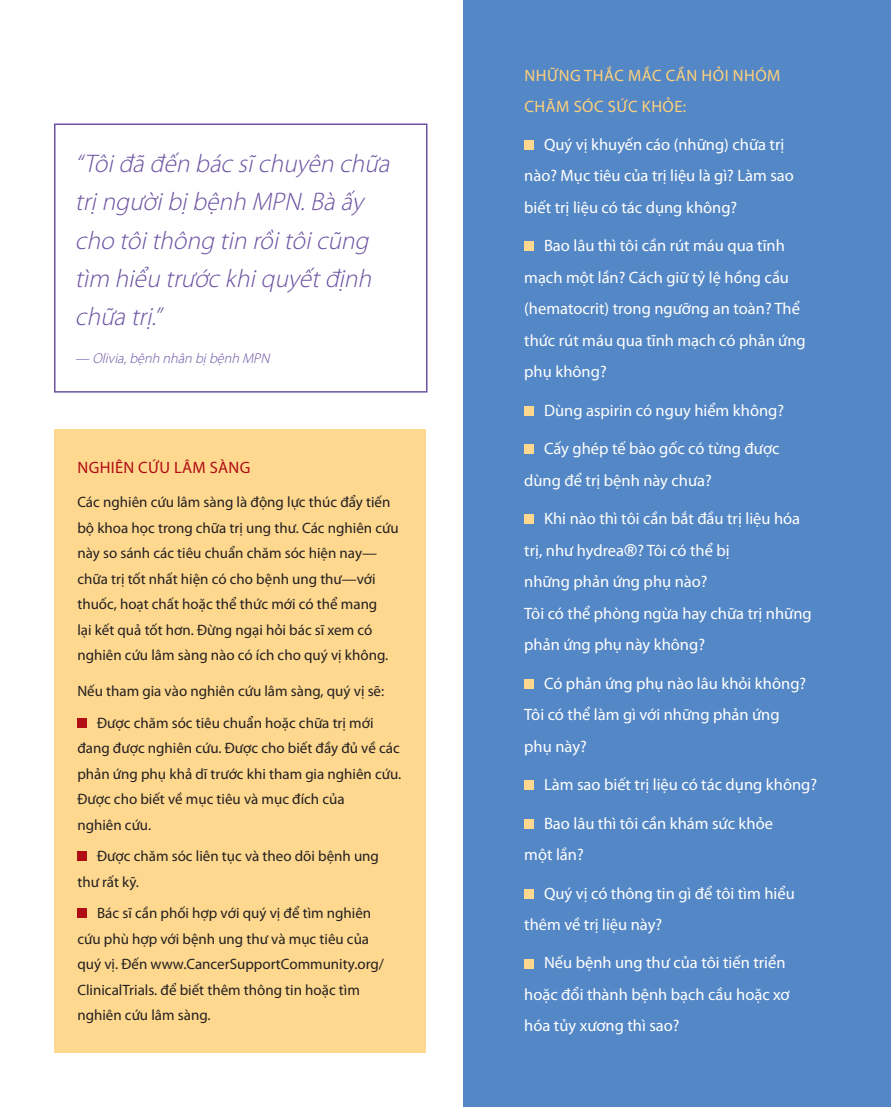
<style>
.page{position:relative;width:891px;height:1107px;background:#fff}
.page>*{position:absolute;margin:0;border:0;box-sizing:border-box;transform-origin:0 0}
.t1{font:italic 300 25.5px/38.2px "Myriad Pro";color:#6b53a2}
.Bullet_Side_Bar_Roma{font:16.5px/31.5px "Myriad Pro";color:#fff}
.Bullet_Side_Bar_Head{font:16.5px/31.5px "Myriad Pro";letter-spacing:.03em;color:#fed17b}
.t2{font:16.5px "Myriad Pro";letter-spacing:.02em;color:#b00d15}
.t3{font:15px/25.5px "Myriad Pro";color:#231f20}
.t4{font:italic 300 14.25px "Myriad Pro";color:#6b53a2}
.s1{font-family:"Avenir LT Std";font-weight:500}
</style>
<div class="page">
<div style="left:54px;top:124px;width:374px;height:269px;border:2px solid #6b53a2"></div>
<div style="left:464px;top:0;width:427px;height:1107px;background:#5487c6"></div>
<div style="left:524px;top:140px;width:10px;height:10px;background:#fed88f"></div>
<div style="left:524px;top:241px;width:10px;height:10px;background:#fed88f"></div>
<div style="left:524px;top:406px;width:10px;height:10px;background:#fed88f"></div>
<div style="left:524px;top:444px;width:10px;height:10px;background:#fed88f"></div>
<div style="left:524px;top:514px;width:10px;height:10px;background:#fed88f"></div>
<div style="left:524px;top:679px;width:10px;height:10px;background:#fed88f"></div>
<div style="left:524px;top:780px;width:10px;height:10px;background:#fed88f"></div>
<div style="left:524px;top:819px;width:10px;height:10px;background:#fed88f"></div>
<div style="left:524px;top:889px;width:10px;height:10px;background:#fed88f"></div>
<div style="left:524px;top:959px;width:10px;height:9px;background:#fed88f"></div>
<div style="left:54px;top:430px;width:372px;height:623px;background:#fed88f"></div>
<div style="left:77px;top:718px;width:10px;height:10px;background:#b00d15"></div>
<div style="left:77px;top:851px;width:10px;height:10px;background:#b00d15"></div>
<div style="left:77px;top:908px;width:10px;height:10px;background:#b00d15"></div>
<p class="t1" style="left:75px;top:144px;width:322px">“Tôiđãđến bácsĩchuyên chữa trịngườibịbệnh MPN.Bàấy cho tôithông tin rồitôicũng tìm hiểu trướckhiquyếtđịnh chữatrị.”</p>
<p class="t4" style="left:75px;top:349px;width:200px">— Olivia,bệnh nhân bịbệnh MPN</p>
<p class="t2" style="left:78px;top:457px;width:174px">NGHIÊN CỨU LÂM SÀNG</p>
<p class="t3" style="left:77px;top:489px;width:323px">Các nghiên cứu lâm sàng là động lực thúc đẩy tiến bộ khoa học trong chữa trị ung thư. Các nghiên cứu này so sánh các tiêu chuẩn chăm sóc hiện nay— chữa trị tốt nhất hiện có cho bệnh ung thư—với thuốc, hoạt chất hoặc thể thức mới có thể mang<br>lại kết quả tốt hơn. Đừng ngại hỏi bác sĩ xem có nghiên cứu lâm sàng nào có ích cho quý vị không.</p>
<p class="t3" style="left:77px;top:678px;width:308px">Nếu tham gia vào nghiên cứu lâm sàng, quý vị sẽ:</p>
<p class="t3" style="left:77px;top:710px;width:325px;text-indent:20px">Được chăm sóc tiêu chuẩn hoặc chữa trị mới đang được nghiên cứu. Được cho biết đầy đủ về các phản ứng phụ khả dĩ trước khi tham gia nghiên cứu.<br>Ðược cho biết về mục tiêu và mục đích của<br>nghiên cứu.</p>
<p class="t3" style="left:77px;top:843px;width:303px;text-indent:20px">Được chăm sóc liên tục và theo dõi bệnh ung thư rất kỹ.</p>
<p class="t3" style="left:77px;top:900px;width:308px;text-indent:20px">Bác sĩ cần phối hợp với quý vị để tìm nghiên cứu phù hợp với bệnh ung thư và mục tiêu của quý vị. Đến www.CancerSupportCommunity.org/ ClinicalTrials. để biết thêm thông tin hoặc tìm nghiên cứu lâm sàng.</p>
<p class="Bullet_Side_Bar_Head" style="left:524px;top:59px;width:258px">NHỮNG THẮC MẮC CẦN HỎI NHÓM<br>CHĂM SÓC SỨC KHỎE:</p>
<p class="Bullet_Side_Bar_Roma" style="left:524px;top:128px;width:271px;text-indent:20px">Quý vị khuyến cáo (những) chữa trị nào? Mục tiêu của trị liệu là gì? Làm sao biết trị liệu có tác dụng không?</p>
<p class="Bullet_Side_Bar_Roma" style="left:524px;top:230px;width:283px;text-indent:20px">Bao lâu thì tôi cần rút máu qua tĩnh mạch một lần? Cách giữ tỷ lệ hồng cầu (hematocrit) trong ngưỡng an toàn? Thể thức rút máu qua tĩnh mạch có phản ứng phụ không?</p>
<p class="Bullet_Side_Bar_Roma" style="left:544px;top:394px;width:242px">Dùng aspirin có nguy hiểm không?</p>
<p class="Bullet_Side_Bar_Roma" style="left:524px;top:433px;width:257px;text-indent:20px">Cấy ghép tế bào gốc có từng được dùng để trị bệnh này chưa?</p>
<p class="Bullet_Side_Bar_Roma" style="left:524px;top:503px;width:289px;text-indent:20px">Khi nào thì tôi cần bắt đầu trị liệu hóa trị, như hydrea<span class="s1">®</span>? Tôi có thể bị<br>những phản ứng phụ nào?<br>Tôi có thể phòng ngừa hay chữa trị những phản ứng phụ này không?</p>
<p class="Bullet_Side_Bar_Roma" style="left:524px;top:667px;width:284px;text-indent:20px">Có phản ứng phụ nào lâu khỏi không?<br>Tôi có thể làm gì với những phản ứng phụ này?</p>
<p class="Bullet_Side_Bar_Roma" style="left:544px;top:769px;width:275px">Làm sao biết trị liệu có tác dụng không?</p>
<p class="Bullet_Side_Bar_Roma" style="left:524px;top:807px;width:250px;text-indent:20px">Bao lâu thì tôi cần khám sức khỏe một lần?</p>
<p class="Bullet_Side_Bar_Roma" style="left:524px;top:877px;width:272px;text-indent:20px">Quý vị có thông tin gì để tôi tìm hiểu thêm về trị liệu này?</p>
<p class="Bullet_Side_Bar_Roma" style="left:524px;top:947px;width:267px;text-indent:20px">Nếu bệnh ung thư của tôi tiến triển hoặc đổi thành bệnh bạch cầu hoặc xơ hóa tủy xương thì sao?</p>
</div>
